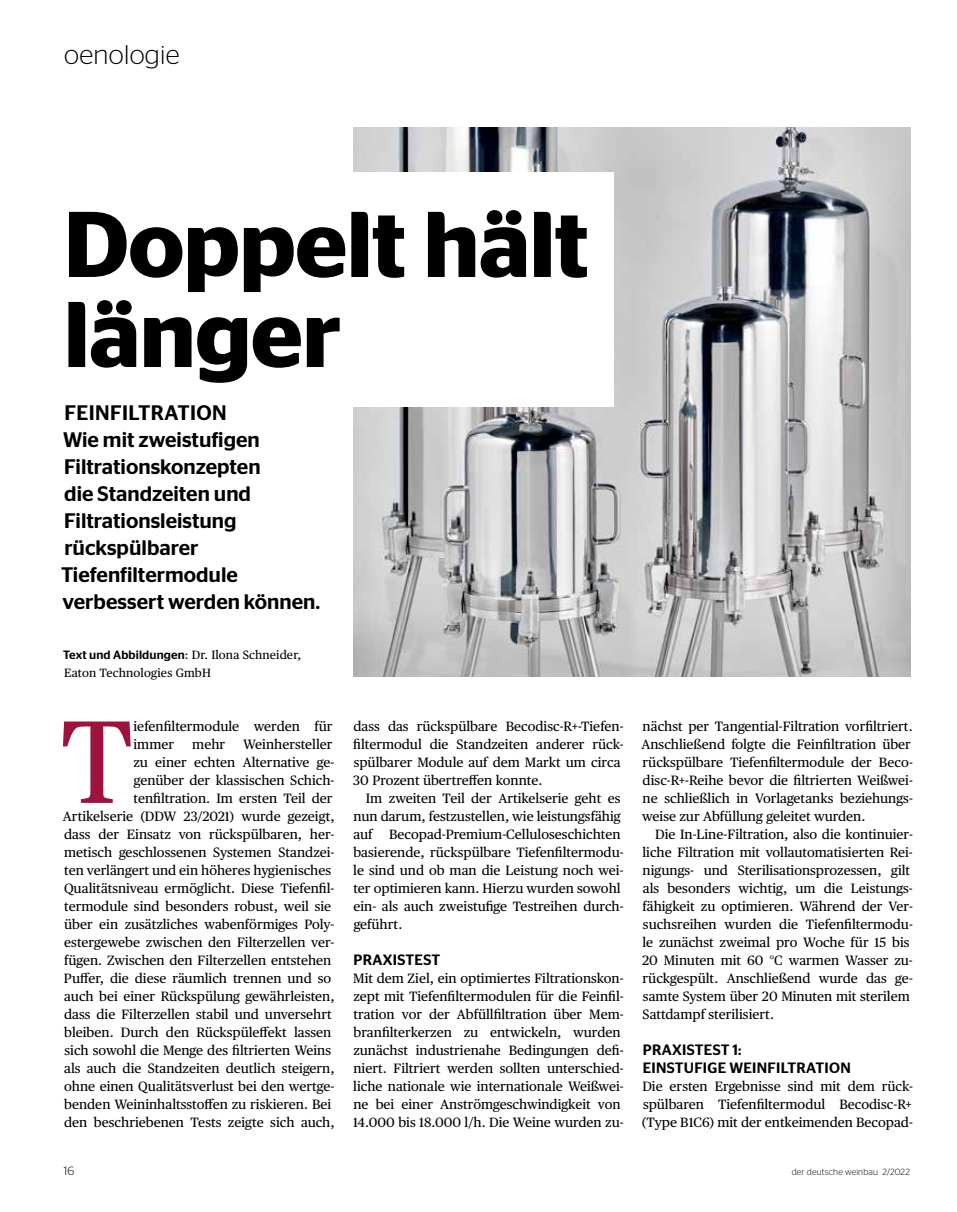
<style>
.page{position:relative;width:957px;height:1212px;background:#fff}
.page>*{position:absolute;margin:0;border:0;box-sizing:border-box;transform-origin:0 0}
.t1{font:117.45px "Publico Text";color:#9e133e}
.t2{font:600 93px/90px "Stag Sans";letter-spacing:-.005em;color:#000}
.t3{font:300 27px "Stag Sans";letter-spacing:.01em;color:#000}
.t4{font:500 21px/27px "Stag Sans";color:#000}
.t5{font:500 15px/18px "Stag Sans";letter-spacing:.02em;color:#000}
.t6{font:13.5px/18px "Publico Text";color:#000}
.t7{font:12px/18px "Publico Text";letter-spacing:.01em;color:#000}
.t8{font:300 12px "Stag Sans";color:#000}
.t9{font:300 9px "Stag Sans";letter-spacing:.015em;color:#000}
.s1{font-family:"Stag Sans";font-weight:500}
</style>
<div class="page">
<img style="left:353px;top:128px;width:557px;height:549px">
<div style="left:0;top:173px;width:614px;height:234px;background:#fff"></div>
<h3 class="t3" style="left:64px;top:40px;width:117px">oenologie</h3>
<h2 class="t2" style="left:64px;top:199px;width:526px">Doppelt hält länger</h2>
<h3 class="t4" style="left:61px;top:399px;width:261px">FEINFILTRATION<br>Wie mit zweistufigen<br>Filtrationskonzepten<br>die Standzeiten und<br>Filtrationsleistung rückspülbarer<br>Tiefenfiltermodule verbessert werden können.</h3>
<p class="t7" style="left:63px;top:645px;width:239px"><span class="s1">Text und Abbildungen</span>: Dr. Ilona Schneider,<br>Eaton Technologies GmbH</p>
<h1 class="t1" style="left:60px;top:673px;width:74px">T</h1>
<p class="t6" style="left:134px;top:716px;width:200px">iefenfiltermodule werden für immer</p>
<p class="t6" style="left:63px;top:734px;width:273px;text-align:right">Weinhersteller<br>zu einer echten Alternative ge-<br>genüber der klassischen Schich&shy;tenfiltration. Im ersten Teil der Artikelserie (DDW 23/2021) wurde gezeigt, dass der Einsatz von rückspülbaren, her&shy;metisch geschlossenen Systemen Standzei&shy;ten verlängert und ein höheres hygienisches Qualitätsniveau ermöglicht. Diese Tiefenfil&shy;termodule sind besonders robust, weil sie über ein zusätzliches wabenförmiges Poly&shy;estergewebe zwischen den Filterzellen ver&shy;fügen. Zwischen den Filterzellen entstehen Puffer, die diese räumlich trennen und so auch bei einer Rückspülung gewährleisten, dass die Filterzellen stabil und unversehrt bleiben. Durch den Rückspüleffekt lassen sich sowohl die Menge des filtrierten Weins als auch die Standzeiten deutlich steigern, ohne einen Qualitätsverlust bei den wertge&shy;benden Weininhaltsstoffen zu riskieren. Bei den beschriebenen Tests zeigte sich auch,</p>
<p class="t6" style="left:192px;top:734px;width:34px">mehr</p>
<p class="t6" style="left:353px;top:716px;width:272px">dass das rückspülbare Becodisc-R+-Tiefen&shy;filtermodul die Standzeiten anderer rück&shy;spülbarer Module auf dem Markt um circa 30 Prozent übertreffen konnte.</p>
<p class="t6" style="left:353px;top:788px;width:272px;text-indent:12px">Im zweiten Teil der Artikelserie geht es nun darum, festzustellen, wie leistungsfähig auf Becopad-Premium-Celluloseschichten basierende, rückspülbare Tiefenfiltermodu&shy;le sind und ob man die Leistung noch wei&shy;ter optimieren kann. Hierzu wurden sowohl ein- als auch zweistufige Testreihen durch&shy;geführt.</p>
<p class="t5" style="left:353px;top:950px;width:88px">PRAXISTEST</p>
<p class="t6" style="left:353px;top:968px;width:272px">Mit dem Ziel, ein optimiertes Filtrationskon&shy;zept mit Tiefenfiltermodulen für die Feinfil&shy;tration vor der Abfüllfiltration über Mem&shy;branfilterkerzen zu entwickeln, wurden zunächst industrienahe Bedingungen defi&shy;niert. Filtriert werden sollten unterschied&shy;liche nationale wie internationale Weißwei&shy;ne bei einer Anströmgeschwindigkeit von 14.000 bis 18.000 l/h. Die Weine wurden zu-</p>
<p class="t6" style="left:641px;top:716px;width:273px">nächst per Tangential-Filtration vorfiltriert.<br>Anschließend folgte die Feinfiltration über rückspülbare Tiefenfiltermodule der Beco&shy;disc-R+-Reihe bevor die filtrierten Weißwei&shy;ne schließlich in Vorlagetanks beziehungs&shy;weise zur Abfüllung geleitet wurden.</p>
<p class="t6" style="left:642px;top:824px;width:272px;text-indent:13px">Die In-Line-Filtration, also die kontinuier&shy;liche Filtration mit vollautomatisierten Rei&shy;nigungs- und Sterilisationsprozessen, gilt als besonders wichtig, um die Leistungs&shy;fähigkeit zu optimieren. Während der Ver&shy;suchsreihen wurden die Tiefenfiltermodu&shy;le zunächst zweimal pro Woche für 15 bis 20 Minuten mit 60 °C warmen Wasser zu&shy;rückgespült. Anschließend wurde das ge&shy;samte System über 20 Minuten mit sterilem Sattdampf sterilisiert.</p>
<p class="t5" style="left:643px;top:1040px;width:209px">PRAXISTEST 1:<br>EINSTUFIGE WEINFILTRATION</p>
<p class="t6" style="left:642px;top:1076px;width:272px;text-align:justify">Die ersten Ergebnisse sind mit dem rück&shy;spülbaren Tiefenfiltermodul Becodisc-R+ (Type B1C6) mit der entkeimenden Becopad-</p>
<p class="t8" style="left:64px;top:1164px;width:12px">16</p>
<p class="t9" style="left:791px;top:1167px;width:120px">der deutsche weinbau 2/2022</p>
</div>
